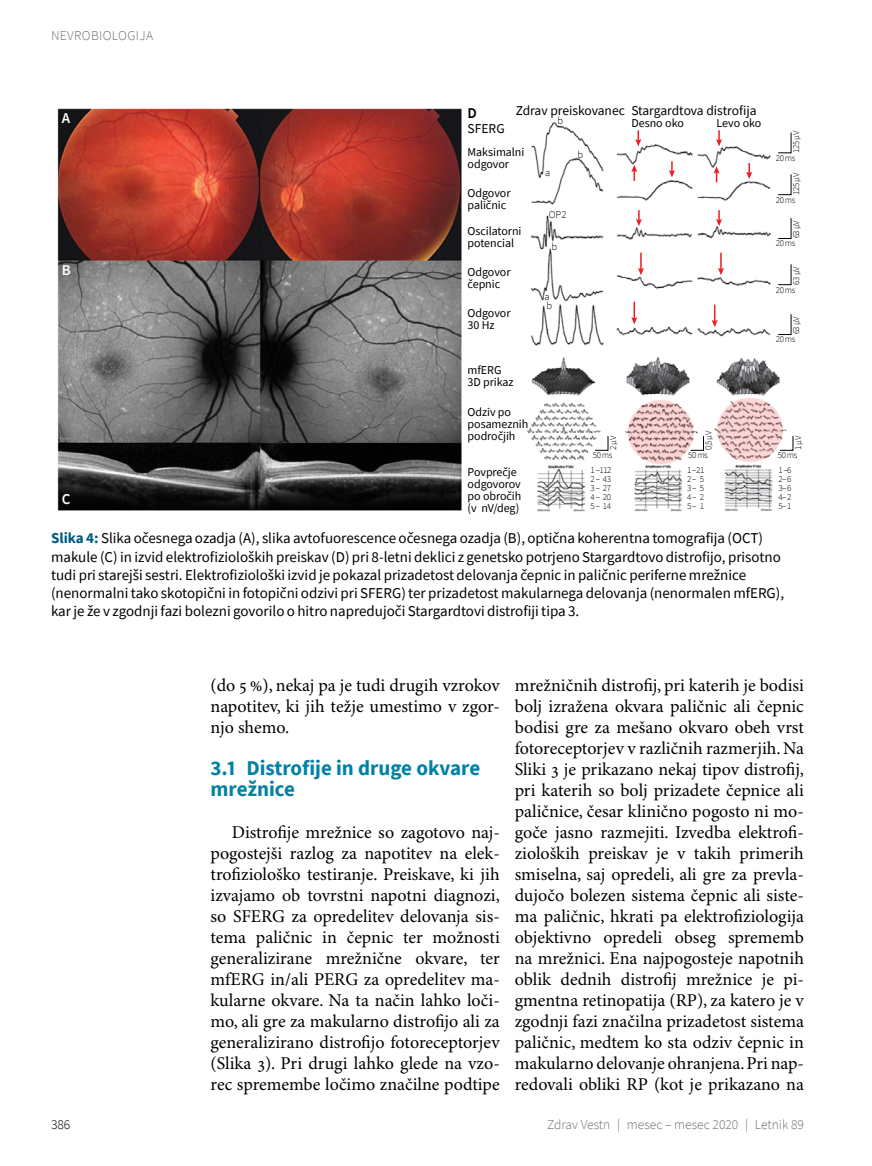
<style>
.page{position:relative;width:872px;height:1166px;background:#fff}
.page>*{position:absolute;margin:0;border:0;box-sizing:border-box;transform-origin:0 0}
.t1{font:700 21px/21px "Source Sans Pro";color:#0082a5}
.t2{font:18px/21px "Minion Pro";color:#000;text-align:justify}
.t3{font:15px/18px "Source Sans Pro";color:#000}
.t4{font:600 15px "Source Sans Pro";color:#fff}
.t5{font:600 15px "Source Sans Pro";color:#000}
.t6{font:13.5px "Source Sans Pro";color:#000}
.t7{font:300 13.5px "Source Sans Pro";color:#6d6e71}
.t8{font:300 13.5px "Source Sans Pro";letter-spacing:.025em;color:#6d6e71}
.t9{font:300 13.5px "Source Sans Pro";color:#000}
.t10{font:12px/12px "Source Sans Pro";letter-spacing:-.005em;color:#000}
.t11{font:300 10.5px "Source Sans Pro";color:#000}
.t12{font:300 9px/9px "Source Sans Pro";letter-spacing:-.05em;color:#000;text-align:justify}
.s1{font-weight:700;color:#005b7f}
</style>
<div class="page">
<img style="left:57px;top:108px;width:737px;height:404px">
<svg style="left:777px;top:132px;width:15px;height:21px"></svg>
<svg style="left:777px;top:173px;width:15px;height:22px"></svg>
<svg style="left:777px;top:217px;width:15px;height:22px"></svg>
<svg style="left:777px;top:263px;width:15px;height:22px"></svg>
<svg style="left:777px;top:313px;width:15px;height:22px"></svg>
<svg style="left:594px;top:435px;width:15px;height:16px"></svg>
<svg style="left:690px;top:435px;width:14px;height:16px"></svg>
<svg style="left:779px;top:435px;width:14px;height:16px"></svg>
<svg style="left:636px;top:210px;width:6px;height:16px"></svg>
<svg style="left:635px;top:130px;width:6px;height:16px"></svg>
<svg style="left:716px;top:130px;width:6px;height:16px"></svg>
<svg style="left:746px;top:163px;width:6px;height:16px"></svg>
<svg style="left:669px;top:161px;width:6px;height:16px"></svg>
<svg style="left:713px;top:166px;width:6px;height:16px"></svg>
<svg style="left:631px;top:165px;width:6px;height:16px"></svg>
<svg style="left:716px;top:210px;width:6px;height:16px"></svg>
<svg style="left:718px;top:252px;width:6px;height:23px"></svg>
<svg style="left:638px;top:252px;width:6px;height:23px"></svg>
<svg style="left:631px;top:302px;width:6px;height:22px"></svg>
<svg style="left:711px;top:304px;width:6px;height:23px"></svg>
<p class="t8" style="left:51px;top:27px;width:104px">Nevrobiologija</p>
<p class="t6" style="left:516px;top:102px;width:242px">Zdrav preiskovanec Stargardtova distrofija</p>
<p class="t5" style="left:467px;top:103px;width:11px">D</p>
<p class="t4" style="left:62px;top:108px;width:10px">A</p>
<p class="t10" style="left:631px;top:117px;width:54px">Desno oko</p>
<p class="t10" style="left:716px;top:117px;width:46px">Levo oko</p>
<p class="t11" style="left:557px;top:114px;width:7px">b</p>
<p class="t6" style="left:467px;top:119px;width:39px">SFERG</p>
<p class="t4" style="left:62px;top:260px;width:10px">B</p>
<p class="t10" style="left:467px;top:146px;width:58px">Maksimalni odgovor</p>
<p class="t10" style="left:467px;top:187px;width:44px">Odgovor paličnic</p>
<p class="t10" style="left:467px;top:224px;width:55px">Oscilatorni potencial</p>
<p class="t10" style="left:467px;top:266px;width:44px">Odgovor čepnic</p>
<p class="t10" style="left:467px;top:307px;width:44px">Odgovor<br>30 Hz</p>
<p class="t10" style="left:467px;top:363px;width:48px">mfERG<br>3D prikaz</p>
<p class="t10" style="left:467px;top:405px;width:62px">Odziv po posameznih področjih</p>
<p class="t11" style="left:545px;top:166px;width:7px">a</p>
<p class="t11" style="left:577px;top:147px;width:7px">b</p>
<p class="t11" style="left:549px;top:208px;width:19px">oP2</p>
<p class="t11" style="left:551px;top:240px;width:7px">b</p>
<p class="t11" style="left:544px;top:289px;width:7px">a</p>
<p class="t11" style="left:546px;top:298px;width:7px">b</p>
<p class="t12" style="left:608px;top:450px;width:16px;rotate:-90deg">2 μV</p>
<p class="t12" style="left:593px;top:450px;width:21px">50 ms</p>
<p class="t12" style="left:704px;top:450px;width:21px;rotate:-90deg">0,5 μV</p>
<p class="t12" style="left:688px;top:450px;width:21px">50 ms</p>
<p class="t12" style="left:791px;top:153px;width:23px;rotate:-90deg">125 μV</p>
<p class="t12" style="left:776px;top:153px;width:21px">20 ms</p>
<p class="t12" style="left:791px;top:194px;width:23px;rotate:-90deg">125 μV</p>
<p class="t12" style="left:776px;top:195px;width:21px">20 ms</p>
<p class="t12" style="left:791px;top:238px;width:19px;rotate:-90deg">63 μV</p>
<p class="t12" style="left:776px;top:239px;width:21px">20 ms</p>
<p class="t12" style="left:791px;top:284px;width:19px;rotate:-90deg">63 μV</p>
<p class="t12" style="left:776px;top:285px;width:21px">20 ms</p>
<p class="t12" style="left:791px;top:334px;width:19px;rotate:-90deg">63 μV</p>
<p class="t12" style="left:776px;top:335px;width:21px">20 ms</p>
<p class="t12" style="left:793px;top:450px;width:16px;rotate:-90deg">1 μV</p>
<p class="t12" style="left:777px;top:450px;width:21px">50 ms</p>
<p class="t4" style="left:62px;top:488px;width:10px">C</p>
<p class="t10" style="left:467px;top:466px;width:55px">Povprečje odgovorov po obročih (v nV/deg)</p>
<p class="t12" style="left:590px;top:465px;width:22px">1 – 112<br>2 – 43<br>3 – 27<br>4 – 20<br>5 – 14</p>
<p class="t12" style="left:687px;top:465px;width:19px">1 – 21<br>2 – 5<br>3 – 5<br>4 – 2<br>5 – 1</p>
<p class="t12" style="left:778px;top:465px;width:15px">1 – 6<br>2 – 6<br>3 – 6<br>4 – 2<br>5 – 1</p>
<p class="t3" style="left:51px;top:529px;width:734px"><span class="s1">Slika 4:</span> Slika očesnega ozadja (A), slika avtofuorescence očesnega ozadja (B), optična koherentna tomografija (OCT) makule (C) in izvid elektrofizioloških preiskav (D) pri 8-letni deklici z genetsko potrjeno Stargardtovo distrofijo, prisotno tudi pri starejši sestri. Elektrofiziološki izvid je pokazal prizadetost delovanja čepnic in paličnic periferne mrežnice (nenormalni tako skotopični in fotopični odzivi pri SFERG) ter prizadetost makularnega delovanja (nenormalen mfERG), kar je že v zgodnji fazi bolezni govorilo o hitro napredujoči Stargardtovi distrofiji tipa 3.</p>
<p class="t2" style="left:210px;top:675px;width:291px">(do 5 %), nekaj pa je tudi drugih vzrokov napotitev, ki jih težje umestimo v zgor&shy;njo shemo.</p>
<p class="t1" style="left:210px;top:756px;width:271px">3.1 Distrofije in druge okvare mrežnice</p>
<p class="t2" style="left:210px;top:822px;width:291px;text-indent:21px">Distrofije mrežnice so zagotovo naj&shy;pogostejši razlog za napotitev na elek&shy;trofiziološko testiranje. Preiskave, ki jih izvajamo ob tovrstni napotni diagnozi, so SFERG za opredelitev delovanja sis&shy;tema paličnic in čepnic ter možnosti generalizirane mrežnične okvare, ter mfERG in/ali PERG za opredelitev ma&shy;kularne okvare. Na ta način lahko loči&shy;mo, ali gre za makularno distrofijo ali za generalizirano distrofijo fotoreceptorjev (Slika 3). Pri drugi lahko glede na vzo&shy;rec spremembe ločimo značilne podtipe</p>
<p class="t2" style="left:514px;top:675px;width:291px">mrežničnih distrofij, pri katerih je bodisi bolj izražena okvara paličnic ali čepnic bodisi gre za mešano okvaro obeh vrst fotoreceptorjev v različnih razmerjih. Na Sliki 3 je prikazano nekaj tipov distrofij, pri katerih so bolj prizadete čepnice ali paličnice, česar klinično pogosto ni mo&shy;goče jasno razmejiti. Izvedba elektrofi&shy;zioloških preiskav je v takih primerih smiselna, saj opredeli, ali gre za prevla&shy;dujočo bolezen sistema čepnic ali siste&shy;ma paličnic, hkrati pa elektrofiziologija objektivno opredeli obseg sprememb na mrežnici. Ena najpogosteje napotnih oblik dednih distrofij mrežnice je pi&shy;gmentna retinopatija (RP), za katero je v zgodnji fazi značilna prizadetost sistema paličnic, medtem ko sta odziv čepnic in makularno delovanje ohranjena. Pri nap&shy;redovali obliki RP (kot je prikazano na</p>
<p class="t9" style="left:51px;top:1116px;width:21px">386</p>
<p class="t7" style="left:547px;top:1116px;width:258px">Zdrav Vestn | mesec – mesec 2020 | Letnik 89</p>
</div>
